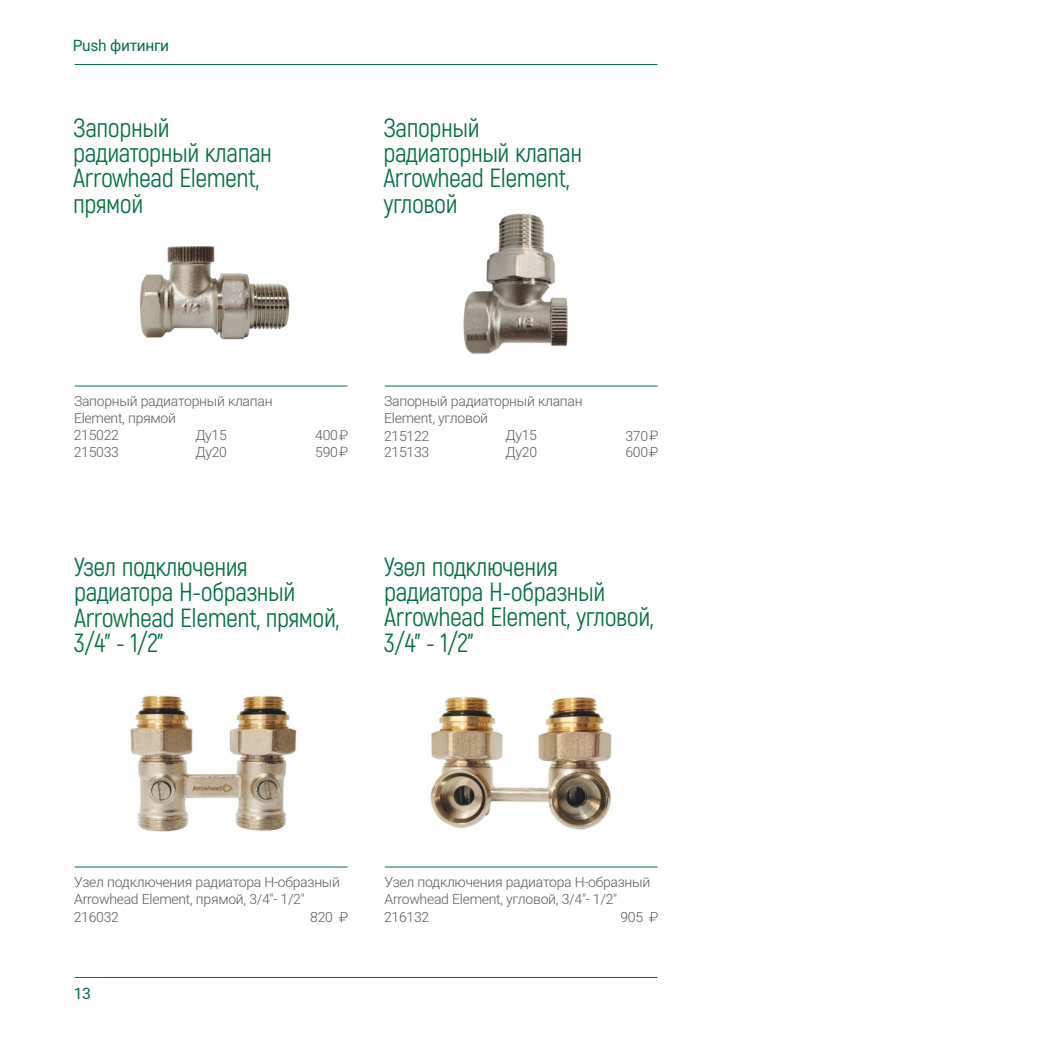
<style>
.page{position:relative;width:1042px;height:1042px;background:#fff}
.page>*{position:absolute;margin:0;border:0;box-sizing:border-box;transform-origin:0 0}
.t1{font:26.25px/25.2px "Akrobat";letter-spacing:-.02em;color:#067040}
.t2{font:15.75px "Roboto";letter-spacing:-.02em;color:#067040}
.t3{font:300 14px/16.8px "Roboto";letter-spacing:-.02em;color:#5b5b5b}
</style>
<div class="page">
<hr style="left:74px;top:64px;width:583px;height:1px;background:#067040">
<hr style="left:74px;top:977px;width:583px;height:1px;background:#067040">
<img style="left:74px;top:246px;width:274px;height:141px">
<img style="left:389px;top:213px;width:264px;height:173px">
<img style="left:74px;top:695px;width:274px;height:173px">
<img style="left:430px;top:696px;width:182px;height:134px">
<hr style="left:75px;top:386px;width:272px;height:1px;background:#067040">
<hr style="left:385px;top:386px;width:273px;height:1px;background:#067040">
<hr style="left:75px;top:866px;width:272px;height:1px;background:#067040">
<svg style="left:339px;top:912px;width:8px;height:10px"></svg>
<hr style="left:385px;top:866px;width:273px;height:1px;background:#067040">
<svg style="left:649px;top:912px;width:9px;height:10px"></svg>
<svg style="left:649px;top:430px;width:9px;height:10px"></svg>
<svg style="left:649px;top:447px;width:9px;height:10px"></svg>
<svg style="left:339px;top:430px;width:8px;height:10px"></svg>
<svg style="left:339px;top:447px;width:8px;height:10px"></svg>
<p class="t2" style="left:73px;top:39px;width:98px">Push фитинги</p>
<h1 class="t1" style="left:73px;top:116px;width:200px">Запорный радиаторный клапан<br>Arrowhead Element, прямой</h1>
<h1 class="t1" style="left:383px;top:116px;width:200px">Запорный радиаторный клапан<br>Arrowhead Element, угловой</h1>
<p class="t3" style="left:74px;top:394px;width:200px">Запорный радиаторный клапан</p>
<p class="t3" style="left:74px;top:411px;width:103px">Element, прямой</p>
<p class="t3" style="left:195px;top:428px;width:33px">Ду15</p>
<p class="t3" style="left:195px;top:445px;width:33px">Ду20</p>
<p class="t3" style="left:74px;top:428px;width:47px">215022<br>215033</p>
<p class="t3" style="left:315px;top:429px;width:24px">400<br>590</p>
<p class="t3" style="left:384px;top:394px;width:200px">Запорный радиаторный клапан<br>Element, угловой</p>
<p class="t3" style="left:505px;top:428px;width:33px">Ду15<br>Ду20</p>
<p class="t3" style="left:384px;top:429px;width:47px">215122<br>215133</p>
<p class="t3" style="left:625px;top:429px;width:24px">370<br>600</p>
<h1 class="t1" style="left:74px;top:555px;width:267px">Узел подключения радиатора H-образный<br>Arrowhead Element, прямой,<br>3/4" - 1/2"</h1>
<h1 class="t1" style="left:384px;top:555px;width:271px">Узел подключения радиатора H-образный<br>Arrowhead Element, угловой,<br>3/4" - 1/2"</h1>
<p class="t3" style="left:74px;top:875px;width:267px">Узел подключения радиатора H-образный<br>Arrowhead Element, прямой, 3/4"- 1/2"</p>
<p class="t3" style="left:384px;top:875px;width:267px">Узел подключения радиатора H-образный<br>Arrowhead Element, угловой, 3/4"- 1/2"</p>
<p class="t3" style="left:74px;top:910px;width:47px">216032</p>
<p class="t3" style="left:310px;top:910px;width:24px">820</p>
<p class="t3" style="left:384px;top:910px;width:47px">216132</p>
<p class="t3" style="left:620px;top:910px;width:24px">905</p>
<p class="t2" style="left:74px;top:987px;width:19px">13</p>
</div>
